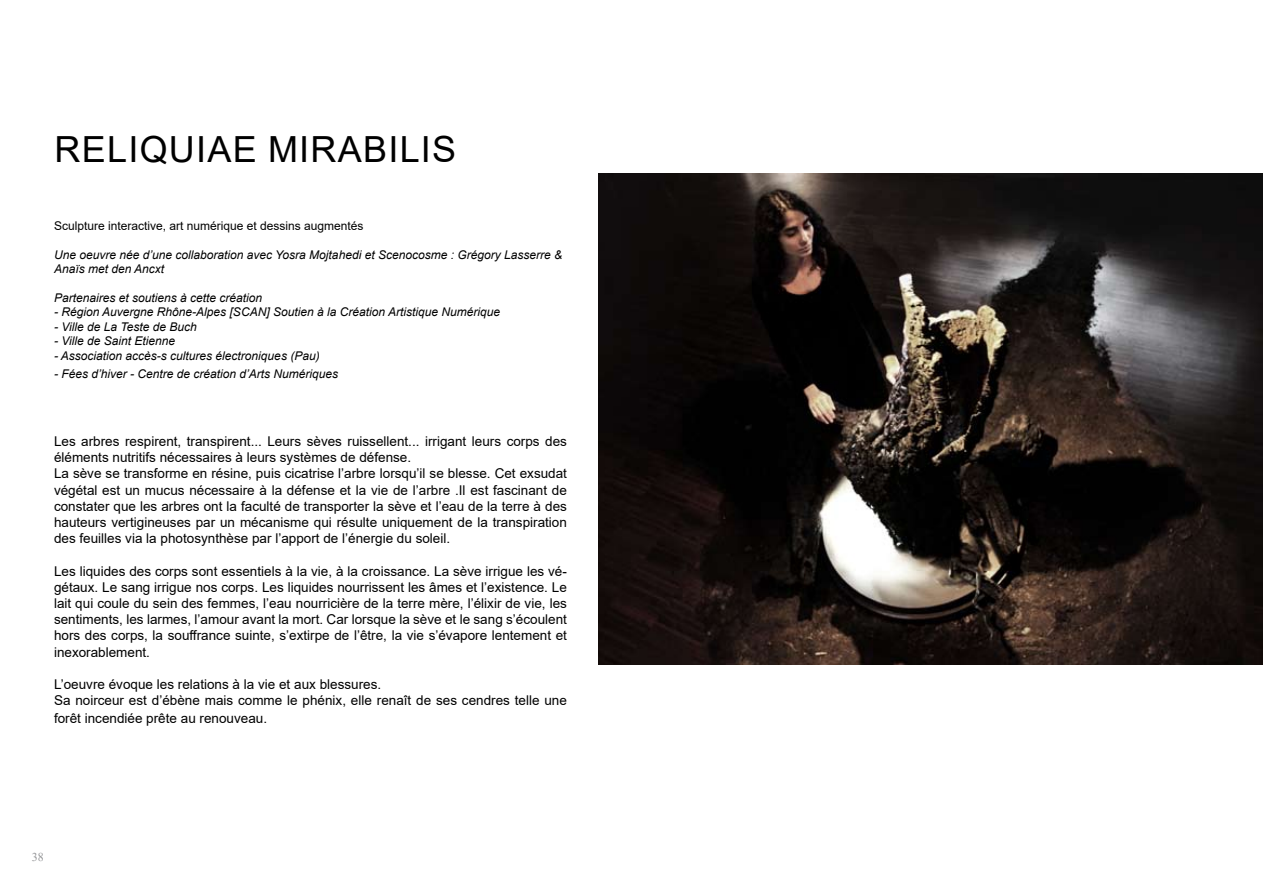
<style>
.page{position:relative;width:1263px;height:893px;background:#fff}
.page>*{position:absolute;margin:0;border:0;box-sizing:border-box;transform-origin:0 0}
.t1{font:36px "Arial";letter-spacing:.035em;color:#000}
.t2{font:13.5px/16.2px "Arial";color:#000}
.t3{font:italic 12px/14.4px "Arial";color:#000}
.t4{font:12px "Arial";color:#000}
.t5{font:12px "Times New Roman";color:#969799}
</style>
<div class="page">
<img style="left:598px;top:173px;width:665px;height:491px">
<h1 class="t1" style="left:55px;top:124px;width:403px">Reliqu iae mirabilis</h1>
<p class="t4" style="left:54px;top:217px;width:311px">Sculpture interactive, art numérique et dessins augmentés</p>
<p class="t3" style="left:54px;top:247px;width:510px">Une oeuvre née d’une collaboration avec Yosra Mojtahedi et Scenocosme : Grégory Lasserre &amp;<br>Anaïs met den Ancxt</p>
<p class="t3" style="left:54px;top:291px;width:210px">Partenaires et soutiens à cette création</p>
<p class="t3" style="left:54px;top:305px;width:447px">- Région Auvergne Rhône-Alpes [SCAN] Soutien à la Création Artistique Numérique</p>
<p class="t3" style="left:54px;top:319px;width:144px">- Ville de La Teste de Buch</p>
<p class="t3" style="left:54px;top:334px;width:123px">- Ville de Saint Etienne</p>
<p class="t3" style="left:54px;top:348px;width:267px">- Association accès-s cultures électroniques (Pau)</p>
<p class="t3" style="left:54px;top:366px;width:286px">- Fées d’hiver - Centre de création d’Arts Numériques</p>
<p class="t2" style="left:54px;top:433px;width:514px">Les arbres respirent, transpirent... Leurs sèves ruissellent... irrigant leurs corps des éléments nutritifs nécessaires à leurs systèmes de défense.<br>La sève se transforme en résine, puis cicatrise l’arbre lorsqu’il se blesse. Cet exsudat végétal est un mucus nécessaire à la défense et la vie de l’arbre .I l est fascinant de constater que les arbres ont la faculté de transporter la sève et l’eau de la terre à des hauteurs vertigineuses par un mécanisme qui résulte uniquement de la transpiration des feuilles via la photosynthèse par l’apport de l’énergie du soleil.</p>
<p class="t2" style="left:54px;top:563px;width:514px;text-align:justify">Les liquides des corps sont essentiels à la vie, à la croissance. La sève irrigue les vé&shy;gétaux. Le sang irrigue nos corps. Les liquides nourrissent les âmes et l’existence. Le lait qui coule du sein des femmes, l’eau nourricière de la terre mère, l’élixir de vie, les sentiments, les larmes, l’amour avant la mort. Car lorsque la sève et le sang s’écoulent hors des corps, la souffrance suinte, s’extirpe de l’être, la vie s’évapore lentement et inexorablement.</p>
<p class="t2" style="left:54px;top:676px;width:514px">L’oeuvre évoque les relations à la vie et aux blessures.<br>Sa noirceur est d’ébène mais comme le phénix, elle renaît de ses cendres telle une</p>
<p class="t2" style="left:54px;top:710px;width:215px">forêt incendiée prête au renouveau.</p>
<p class="t5" style="left:32px;top:848px;width:13px">38</p>
</div>
